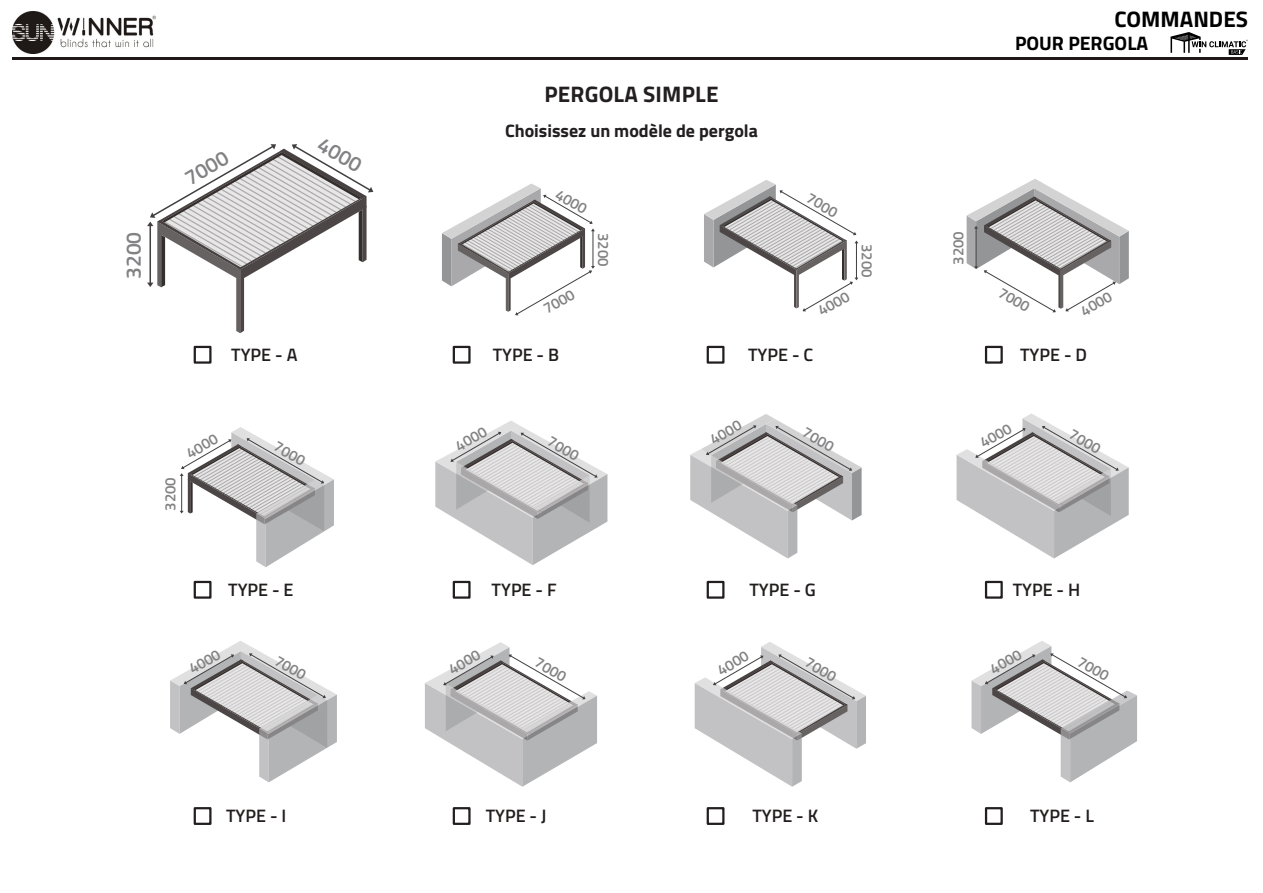
<style>
.page{position:relative;width:1263px;height:893px;background:#fff}
.page>*{position:absolute;margin:0;border:0;box-sizing:border-box;transform-origin:0 0}
.t1{font:700 22.5px "Titillium";letter-spacing:.01em;color:#231f20}
.t2{font:700 22.5px "Titillium";color:#000}
.t3{font:600 21px "Titillium";color:#828284}
.t4{font:700 19.5px "Titillium";color:#000}
.t5{font:600 18px "Titillium";color:#231e1e}
.t6{font:700 18px "Titillium";color:#231f20}
.t7{font:600 15px "Titillium";color:#828284}
</style>
<div class="page">
<hr style="left:13px;top:57px;width:1235px;height:3px;background:#1f1a17">
<img style="left:13px;top:11px;width:142px;height:42px">
<div style="left:194px;top:346px;width:17px;height:18px;border:2px solid #231f20"></div>
<div style="left:194px;top:581px;width:17px;height:18px;border:2px solid #231f20"></div>
<div style="left:194px;top:807px;width:17px;height:18px;border:2px solid #231f20"></div>
<div style="left:453px;top:346px;width:18px;height:18px;border:2px solid #231f20"></div>
<div style="left:453px;top:581px;width:18px;height:18px;border:2px solid #231f20"></div>
<div style="left:453px;top:807px;width:18px;height:18px;border:2px solid #231f20"></div>
<div style="left:707px;top:346px;width:17px;height:18px;border:2px solid #231f20"></div>
<div style="left:707px;top:581px;width:17px;height:18px;border:2px solid #231f20"></div>
<div style="left:707px;top:807px;width:17px;height:18px;border:2px solid #231f20"></div>
<div style="left:985px;top:346px;width:18px;height:18px;border:2px solid #231f20"></div>
<div style="left:985px;top:581px;width:18px;height:18px;border:2px solid #231f20"></div>
<div style="left:985px;top:807px;width:18px;height:18px;border:2px solid #231f20"></div>
<svg style="left:704px;top:180px;width:154px;height:132px"></svg>
<svg style="left:967px;top:179px;width:162px;height:133px"></svg>
<svg style="left:442px;top:184px;width:153px;height:131px"></svg>
<svg style="left:147px;top:144px;width:226px;height:189px"></svg>
<svg style="left:425px;top:642px;width:172px;height:145px"></svg>
<svg style="left:695px;top:642px;width:171px;height:145px"></svg>
<svg style="left:971px;top:641px;width:166px;height:141px"></svg>
<svg style="left:435px;top:421px;width:172px;height:144px"></svg>
<svg style="left:690px;top:414px;width:172px;height:144px"></svg>
<svg style="left:956px;top:413px;width:173px;height:145px"></svg>
<svg style="left:180px;top:427px;width:154px;height:140px"></svg>
<svg style="left:170px;top:641px;width:167px;height:141px"></svg>
<svg style="left:1170px;top:32px;width:77px;height:23px"></svg>
<h2 class="t3" style="left:125px;top:279px;width:49px;rotate:-90deg">3200</h2>
<h2 class="t3" style="left:182px;top:172px;width:49px;rotate:-30deg">7000</h2>
<h2 class="t3" style="left:324px;top:135px;width:49px;rotate:30deg">4000</h2>
<p class="t5" style="left:231px;top:347px;width:68px">TYPE - A</p>
<p class="t7" style="left:164px;top:511px;width:35px;rotate:-90deg">3200</p>
<p class="t7" style="left:185px;top:449px;width:35px;rotate:-30deg">4000</p>
<p class="t7" style="left:278px;top:440px;width:35px;rotate:30deg">7000</p>
<h1 class="t2" style="left:1114px;top:10px;width:135px">COMMANDES</h1>
<h1 class="t1" style="left:544px;top:85px;width:176px">PERGOLA SIMPLE</h1>
<p class="t6" style="left:505px;top:123px;width:254px">Choisissez un modèle de pergola</p>
<p class="t7" style="left:560px;top:188px;width:35px;rotate:30deg">4000</p>
<p class="t7" style="left:811px;top:191px;width:35px;rotate:30deg">7000</p>
<p class="t7" style="left:609px;top:233px;width:35px;rotate:90deg">3200</p>
<p class="t7" style="left:873px;top:244px;width:35px;rotate:90deg">3200</p>
<h3 class="t4" style="left:1015px;top:36px;width:135px">POUR PERGOLA</h3>
<p class="t7" style="left:952px;top:265px;width:35px;rotate:-90deg">3200</p>
<p class="t7" style="left:541px;top:304px;width:35px;rotate:-30deg">7000</p>
<p class="t5" style="left:493px;top:347px;width:68px">TYPE - B</p>
<p class="t7" style="left:1003px;top:286px;width:35px;rotate:30deg">7000</p>
<p class="t7" style="left:816px;top:307px;width:35px;rotate:-30deg">4000</p>
<p class="t7" style="left:1079px;top:307px;width:35px;rotate:-30deg">4000</p>
<p class="t5" style="left:748px;top:347px;width:67px">TYPE - C</p>
<p class="t5" style="left:1020px;top:347px;width:68px">TYPE - D</p>
<p class="t7" style="left:454px;top:442px;width:35px;rotate:-30deg">4000</p>
<p class="t7" style="left:708px;top:435px;width:35px;rotate:-30deg">4000</p>
<p class="t7" style="left:978px;top:439px;width:35px;rotate:-30deg">4000</p>
<p class="t7" style="left:552px;top:435px;width:35px;rotate:30deg">7000</p>
<p class="t7" style="left:807px;top:426px;width:35px;rotate:30deg">7000</p>
<p class="t7" style="left:1073px;top:428px;width:35px;rotate:30deg">7000</p>
<p class="t5" style="left:228px;top:582px;width:67px">TYPE - E</p>
<p class="t5" style="left:492px;top:582px;width:66px">TYPE - F</p>
<p class="t5" style="left:749px;top:582px;width:68px">TYPE - G</p>
<p class="t5" style="left:1013px;top:582px;width:69px">TYPE - H</p>
<p class="t7" style="left:187px;top:664px;width:35px;rotate:-30deg">4000</p>
<p class="t7" style="left:447px;top:665px;width:35px;rotate:-30deg">4000</p>
<p class="t7" style="left:715px;top:666px;width:35px;rotate:-30deg">4000</p>
<p class="t7" style="left:988px;top:665px;width:35px;rotate:-30deg">4000</p>
<p class="t7" style="left:279px;top:654px;width:35px;rotate:30deg">7000</p>
<p class="t7" style="left:539px;top:656px;width:35px;rotate:30deg">7000</p>
<p class="t7" style="left:809px;top:656px;width:35px;rotate:30deg">7000</p>
<p class="t7" style="left:1082px;top:655px;width:35px;rotate:30deg">7000</p>
<p class="t5" style="left:226px;top:808px;width:62px">TYPE - I</p>
<p class="t5" style="left:486px;top:808px;width:62px">TYPE - J</p>
<p class="t5" style="left:752px;top:808px;width:67px">TYPE - K</p>
<p class="t5" style="left:1030px;top:808px;width:65px">TYPE - L</p>
</div>
